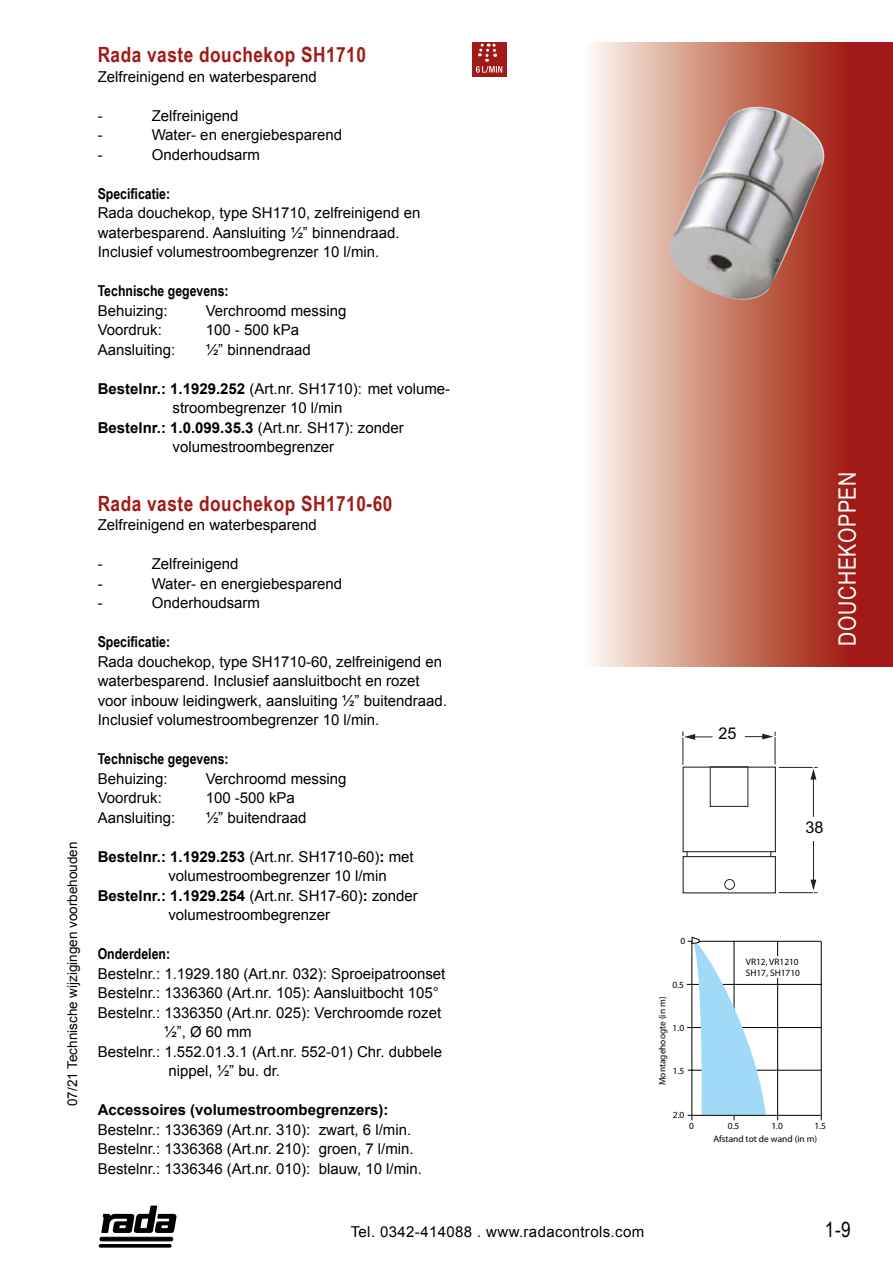
<style>
.page{position:relative;width:893px;height:1263px;background:#fff}
.page>*{position:absolute;margin:0;border:0;box-sizing:border-box;transform-origin:0 0}
.t1{font:24px "Arial Narrow";letter-spacing:.025em;color:#fff}
.t2{font:700 21px "Arial Narrow";letter-spacing:.025em;color:#a11a17}
.t3{font:21px "Arial Narrow";color:#000}
.t4{font:16.2px "Arial";color:#000}
.t5{font:15px/19.5px "Arial";color:#000}
.t6{font:700 15px "Arial";color:#000}
.t7{font:700 15px "Arial Narrow";color:#000}
.t8{font:15px "Arial";letter-spacing:.025em;color:#000}
.t9{font:13.5px "Arial";color:#000}
.t10{font:9.3px/11.2px "Helvetica";color:#000}
.s1{font-weight:700}
.s2{font-weight:400}
</style>
<div class="page">
<svg style="left:506px;top:43px;width:387px;height:623px"></svg>
<div style="left:100px;top:1237px;width:73px;height:4px;background:#0a0a0a;border:1px solid #000;border-radius:2px"></div>
<hr style="left:99px;top:1244px;width:73px;height:3px;background:#000;border-radius:2px">
<svg style="left:101px;top:1205px;width:75px;height:28px"></svg>
<img style="left:662px;top:107px;width:164px;height:198px">
<div style="left:472px;top:43px;width:34px;height:34px;background:#a11a17"></div>
<svg style="left:476px;top:42px;width:26px;height:31px"></svg>
<hr style="left:687px;top:1027px;width:134px;height:1px;background:#000">
<hr style="left:687px;top:984px;width:134px;height:1px;background:#000">
<hr style="left:688px;top:941px;width:133px;height:1px;background:#000">
<hr style="left:688px;top:1070px;width:133px;height:1px;background:#000">
<hr style="left:692px;top:941px;width:1px;height:179px;background:#000">
<hr style="left:777px;top:941px;width:1px;height:179px;background:#000">
<hr style="left:734px;top:941px;width:1px;height:179px;background:#000">
<hr style="left:821px;top:941px;width:1px;height:179px;background:#000">
<hr style="left:688px;top:1115px;width:133px;height:1px;background:#000">
<svg style="left:691px;top:936px;width:75px;height:179px"></svg>
<div style="left:744px;top:957px;width:67px;height:21px;background:#fff"></div>
<svg style="left:682px;top:731px;width:99px;height:163px"></svg>
<hr style="left:779px;top:767px;width:39px;height:1px;background:#262020">
<hr style="left:779px;top:892px;width:39px;height:1px;background:#262020">
<svg style="left:808px;top:766px;width:10px;height:16px"></svg>
<hr style="left:813px;top:777px;width:1px;height:40px;background:#262020">
<svg style="left:808px;top:879px;width:10px;height:15px"></svg>
<hr style="left:813px;top:841px;width:1px;height:41px;background:#262020">
<div style="left:717px;top:727px;width:22px;height:18px;background:#fff"></div>
<p class="t9" style="left:63px;top:1106px;width:266px;rotate:-90deg">07/21 Technische wijzigingen voorbehouden</p>
<h2 class="t2" style="left:98px;top:39px;width:270px">Rada vaste douchekop SH1710</h2>
<p class="t5" style="left:98px;top:66px;width:221px">Zelfreinigend en waterbesparend</p>
<p class="t5" style="left:98px;top:105px;width:6px">-</p>
<p class="t5" style="left:152px;top:105px;width:88px">Zelfreinigend</p>
<p class="t5" style="left:98px;top:125px;width:6px">-</p>
<p class="t5" style="left:152px;top:125px;width:192px">Water- en energiebesparend</p>
<p class="t5" style="left:98px;top:144px;width:6px">-</p>
<p class="t5" style="left:152px;top:144px;width:110px">Onderhoudsarm</p>
<p class="t7" style="left:98px;top:182px;width:74px">Specificatie:</p>
<p class="t5" style="left:98px;top:203px;width:324px">Rada douchekop, type SH1710, zelfreinigend en waterbesparend. Aansluiting ½” binnendraad.<br>Inclusief volumestroombegrenzer 10 l/min.</p>
<p class="t7" style="left:98px;top:279px;width:133px">Technische gegevens:</p>
<p class="t5" style="left:98px;top:300px;width:72px">Behuizing:</p>
<p class="t5" style="left:206px;top:300px;width:142px">Verchroomd messing</p>
<p class="t5" style="left:98px;top:320px;width:66px">Voordruk:</p>
<p class="t5" style="left:206px;top:320px;width:95px">100 - 500 kPa</p>
<p class="t5" style="left:98px;top:339px;width:79px">Aansluiting:</p>
<p class="t5" style="left:206px;top:339px;width:107px">½” binnendraad</p>
<p class="t5" style="left:98px;top:378px;width:354px"><span class="s1">Bestelnr.: 1.1929.252</span> (Art.nr. SH1710): met volume-</p>
<p class="t5" style="left:173px;top:398px;width:172px">stroombegrenzer 10 l/min</p>
<p class="t6" style="left:98px;top:417px;width:307px">Bestelnr.: 1.0.099.35.3 <span class="s2">(Art.nr. SH17): zonder</span></p>
<p class="t5" style="left:173px;top:437px;width:163px">volumestroombegrenzer</p>
<h2 class="t2" style="left:98px;top:487px;width:296px">Rada vaste douchekop SH1710-60</h2>
<p class="t5" style="left:98px;top:515px;width:221px">Zelfreinigend en waterbesparend</p>
<p class="t5" style="left:98px;top:554px;width:6px">-</p>
<p class="t5" style="left:152px;top:554px;width:88px">Zelfreinigend</p>
<p class="t5" style="left:98px;top:573px;width:6px">-</p>
<p class="t5" style="left:152px;top:573px;width:192px">Water- en energiebesparend</p>
<p class="t5" style="left:98px;top:593px;width:6px">-</p>
<p class="t5" style="left:152px;top:593px;width:110px">Onderhoudsarm</p>
<p class="t7" style="left:98px;top:630px;width:74px">Specificatie:</p>
<p class="t5" style="left:98px;top:651px;width:351px">Rada douchekop, type SH1710-60, zelfreinigend en waterbesparend. Inclusief aansluitbocht en rozet voor inbouw leidingwerk, aansluiting ½” buitendraad.<br>Inclusief volumestroombegrenzer 10 l/min.</p>
<p class="t7" style="left:98px;top:747px;width:133px">Technische gegevens:</p>
<p class="t5" style="left:98px;top:768px;width:72px">Behuizing:</p>
<p class="t5" style="left:206px;top:768px;width:142px">Verchroomd messing</p>
<p class="t5" style="left:98px;top:788px;width:66px">Voordruk:</p>
<p class="t5" style="left:206px;top:788px;width:91px">100 -500 kPa</p>
<p class="t5" style="left:98px;top:807px;width:79px">Aansluiting:</p>
<p class="t5" style="left:206px;top:807px;width:102px">½” buitendraad</p>
<p class="t6" style="left:98px;top:846px;width:317px">Bestelnr.: 1.1929.253 <span class="s2">(Art.nr. SH1710-60)</span>: <span class="s2">met</span></p>
<p class="t5" style="left:168px;top:866px;width:220px">volumestroombegrenzer 10 l/min</p>
<p class="t5" style="left:98px;top:885px;width:322px"><span class="s1">Bestelnr.: 1.1929.254</span> (Art.nr. SH17-60)<span class="s1">:</span> zonder</p>
<p class="t5" style="left:168px;top:905px;width:163px">volumestroombegrenzer</p>
<p class="t7" style="left:98px;top:942px;width:74px">Onderdelen:</p>
<p class="t5" style="left:98px;top:963px;width:349px">Bestelnr.: 1.1929.180 (Art.nr. 032): Sproeipatroonset</p>
<p class="t5" style="left:98px;top:983px;width:343px">Bestelnr.: 1336360 (Art.nr. 105): Aansluitbocht 105°</p>
<p class="t5" style="left:98px;top:1002px;width:345px">Bestelnr.: 1336350 (Art.nr. 025): Verchroomde rozet</p>
<p class="t5" style="left:164px;top:1022px;width:89px">½”, Ø 60 mm</p>
<p class="t5" style="left:98px;top:1041px;width:346px">Bestelnr.: 1.552.01.3.1 (Art.nr. 552-01) Chr. dubbele</p>
<p class="t5" style="left:168px;top:1061px;width:113px">nippel, ½” bu. dr.</p>
<p class="t6" style="left:98px;top:1099px;width:292px">Accessoires (volumestroombegrenzers):</p>
<p class="t5" style="left:98px;top:1119px;width:326px">Bestelnr.: 1336369 (Art.nr. 310): zwart, 6 l/min.<br>Bestelnr.: 1336368 (Art.nr. 210): groen, 7 l/min.<br>Bestelnr.: 1336346 (Art.nr. 010): blauw, 10 l/min.</p>
<p class="t4" style="left:719px;top:722px;width:20px">25</p>
<h1 class="t1" style="left:830px;top:645px;width:175px;rotate:-90deg">DOUCHEKOPPEN</h1>
<p class="t4" style="left:805px;top:816px;width:20px">38</p>
<p class="t10" style="left:681px;top:935px;width:6px">0</p>
<p class="t10" style="left:672px;top:979px;width:13px">0.5</p>
<p class="t10" style="left:657px;top:1085px;width:90px;rotate:-90deg">Montagehoogte (in m)</p>
<p class="t10" style="left:673px;top:1022px;width:13px">1.0</p>
<p class="t10" style="left:673px;top:1065px;width:13px">1.5</p>
<p class="t10" style="left:673px;top:1109px;width:13px">2.0</p>
<p class="t10" style="left:746px;top:956px;width:56px">VR12, VR1210<br>SH17, SH1710</p>
<p class="t10" style="left:689px;top:1120px;width:6px">0</p>
<p class="t10" style="left:728px;top:1120px;width:13px">0.5</p>
<p class="t10" style="left:771px;top:1120px;width:13px">1.0</p>
<p class="t10" style="left:814px;top:1120px;width:13px">1.5</p>
<p class="t10" style="left:713px;top:1133px;width:105px">Afstand tot de wand (in m)</p>
<p class="t8" style="left:351px;top:1222px;width:295px">Tel. 0342-414088 . www.radacontrols.com</p>
<h2 class="t3" style="left:825px;top:1215px;width:27px">1-9</h2>
</div>
